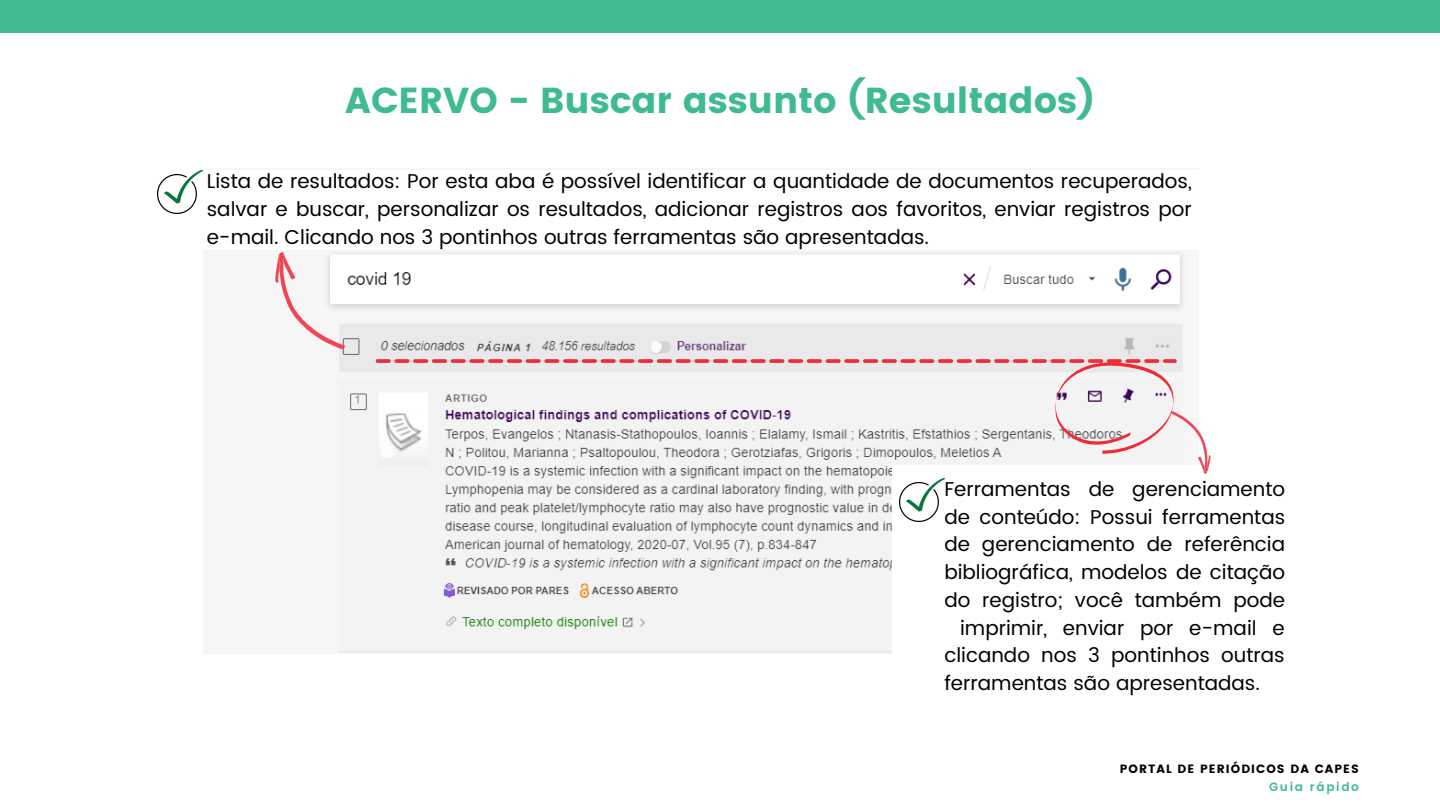
<style>
.page{position:relative;width:1440px;height:810px;background:#fff}
.page>*{position:absolute;margin:0;border:0;box-sizing:border-box;transform-origin:0 0}
.t1{font:36px "Poppins";color:#3fba92}
.t2{font:20px/27.8px "Poppins";color:#000;text-align:justify}
.t3{font:12px "Poppins";letter-spacing:.09em;color:#000}
.t4{font:600 12px "Poppins";letter-spacing:.135em;color:#3fba92}
</style>
<div class="page">
<div style="left:0;top:0;width:1440px;height:33px;background:#3fba92"></div>
<img style="left:339px;top:250px;width:847px;height:404px">
<svg style="left:275px;top:250px;width:71px;height:111px"></svg>
<img style="left:158px;top:171px;width:45px;height:42px">
<div style="left:892px;top:466px;width:419px;height:243px;background:#fff"></div>
<img style="left:899px;top:478px;width:45px;height:43px">
<svg style="left:376px;top:359px;width:835px;height:116px"></svg>
<h1 class="t1" style="left:345px;top:80px;width:751px">ACERVO - Buscar assunto (Resultados)</h1>
<p class="t2" style="left:207px;top:167px;width:987px">Lista de resultados: Por esta aba é possível identificar a quantidade de documentos recuperados, salvar e buscar, personalizar os resultados, adicionar registros aos favoritos, enviar registros por e-mail. Clicando nos 3 pontinhos outras ferramentas são apresentadas.</p>
<p class="t2" style="left:944px;top:475px;width:342px">Ferramentas de gerenciamento</p>
<p class="t2" style="left:944px;top:503px;width:342px">de conteúdo: Possui ferramentas</p>
<p class="t2" style="left:944px;top:531px;width:342px">de gerenciamento de referência</p>
<p class="t2" style="left:944px;top:558px;width:342px">bibliográfica, modelos de citação</p>
<p class="t2" style="left:944px;top:586px;width:342px">do registro; você também pode</p>
<p class="t2" style="left:960px;top:614px;width:326px">imprimir, enviar por e-mail e</p>
<p class="t2" style="left:944px;top:642px;width:342px">clicando nos 3 pontinhos outras</p>
<p class="t2" style="left:944px;top:669px;width:317px">ferramentas são apresentadas.</p>
<p class="t3" style="left:1120px;top:762px;width:241px">PORTAL DE PERIÓDICOS DA CAPES</p>
<p class="t4" style="left:1269px;top:780px;width:91px">Guia rápido</p>
</div>
